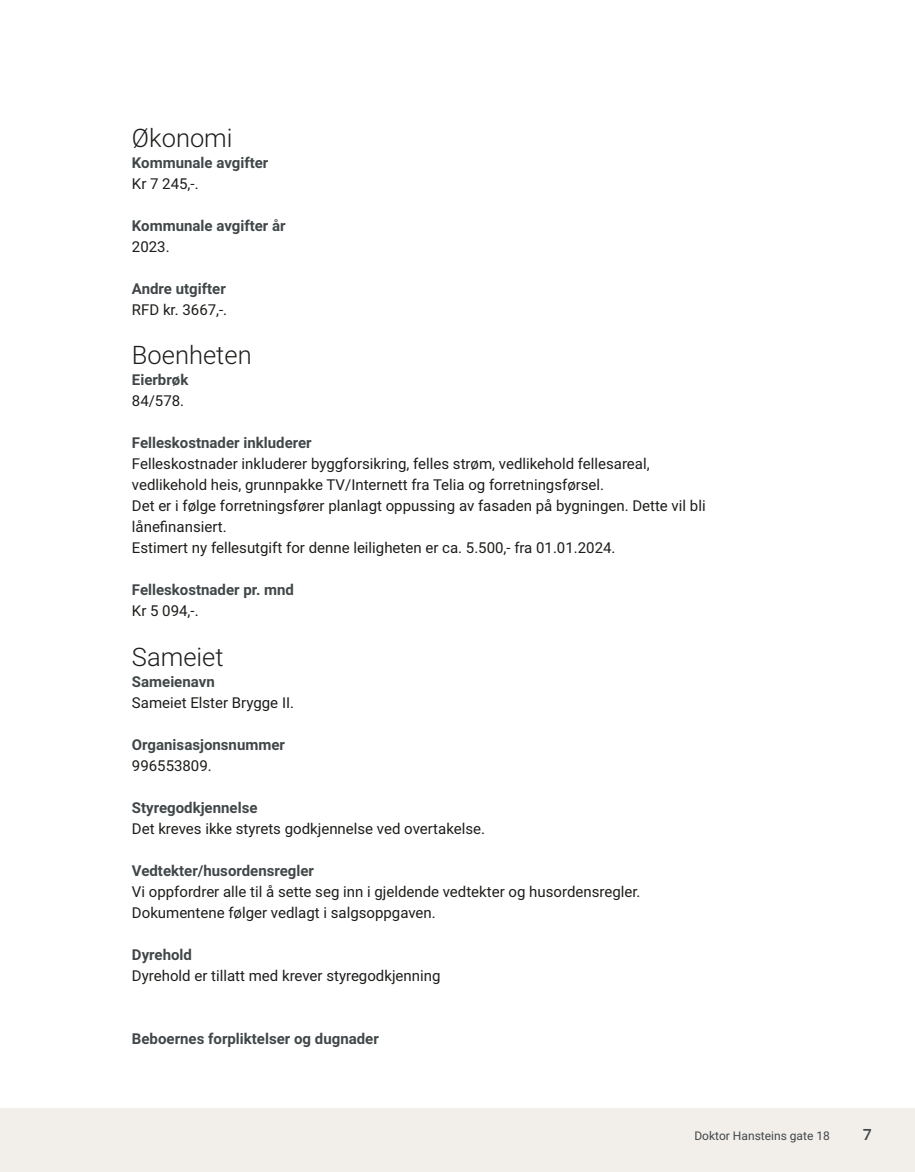
<style>
.page{position:relative;width:915px;height:1172px;background:#fff}
.page>*{position:absolute;margin:0;border:0;box-sizing:border-box;transform-origin:0 0}
.t1{font:300 25.5px "Roboto";color:#1d1d1b}
.t2{font:700 18px "Arya";color:#414749}
.t3{font:15px/21px "Roboto";color:#1d1d1b}
.t4{font:700 15px "Roboto";color:#414749}
.t5{font:12px "Roboto";color:#414749}
</style>
<div class="page">
<div style="left:0;top:1108px;width:914px;height:64px;background:#f2eeea"></div>
<h1 class="t1" style="left:132px;top:120px;width:102px">Økonomi</h1>
<p class="t4" style="left:132px;top:152px;width:138px">Kommunale avgifter</p>
<p class="t3" style="left:132px;top:172px;width:68px">Kr 7 245,‑.</p>
<p class="t4" style="left:132px;top:215px;width:155px">Kommunale avgifter år</p>
<p class="t3" style="left:132px;top:235px;width:39px">2023.</p>
<p class="t4" style="left:132px;top:278px;width:95px">Andre utgifter</p>
<p class="t3" style="left:132px;top:298px;width:97px">RFD kr. 3667,‑.</p>
<h1 class="t1" style="left:132px;top:337px;width:121px">Boenheten</h1>
<p class="t4" style="left:132px;top:369px;width:58px">Eierbrøk</p>
<p class="t3" style="left:132px;top:390px;width:54px">84/578.</p>
<p class="t4" style="left:132px;top:432px;width:181px">Felleskostnader inkluderer</p>
<p class="t3" style="left:132px;top:453px;width:575px">Felleskostnader inkluderer byggforsikring, felles strøm, vedlikehold fellesareal, vedlikehold heis, grunnpakke TV/Internett fra Telia og forretningsførsel.<br>Det er i følge forretningsfører planlagt oppussing av fasaden på bygningen. Dette vil bli lånefinansiert.<br>Estimert ny fellesutgift for denne leiligheten er ca. 5.500,‑ fra 01.01.2024.</p>
<p class="t4" style="left:132px;top:579px;width:164px">Felleskostnader pr. mnd</p>
<p class="t3" style="left:132px;top:600px;width:68px">Kr 5 094,-.</p>
<h1 class="t1" style="left:132px;top:639px;width:93px">Sameiet</h1>
<p class="t4" style="left:132px;top:671px;width:84px">Sameienavn</p>
<p class="t3" style="left:132px;top:691px;width:164px">Sameiet Elster Brygge II.</p>
<p class="t4" style="left:132px;top:734px;width:154px">Organisasjonsnummer</p>
<p class="t3" style="left:132px;top:754px;width:81px">996553809.</p>
<p class="t4" style="left:132px;top:797px;width:127px">Styregodkjennelse</p>
<p class="t3" style="left:132px;top:817px;width:354px">Det kreves ikke styrets godkjennelse ved overtakelse.</p>
<p class="t4" style="left:132px;top:860px;width:184px">Vedtekter/husordensregler</p>
<p class="t3" style="left:132px;top:880px;width:510px">Vi oppfordrer alle til å sette seg inn i gjeldende vedtekter og husordensregler.<br>Dokumentene følger vedlagt i salgsoppgaven.</p>
<p class="t4" style="left:132px;top:944px;width:62px">Dyrehold</p>
<p class="t3" style="left:132px;top:964px;width:310px">Dyrehold er tillatt med krever styregodkjenning</p>
<p class="t4" style="left:132px;top:1028px;width:248px">Beboernes forpliktelser og dugnader</p>
<p class="t5" style="left:694px;top:1127px;width:137px">Doktor Hansteins gate 18</p>
<p class="t2" style="left:862px;top:1123px;width:11px">7</p>
</div>
